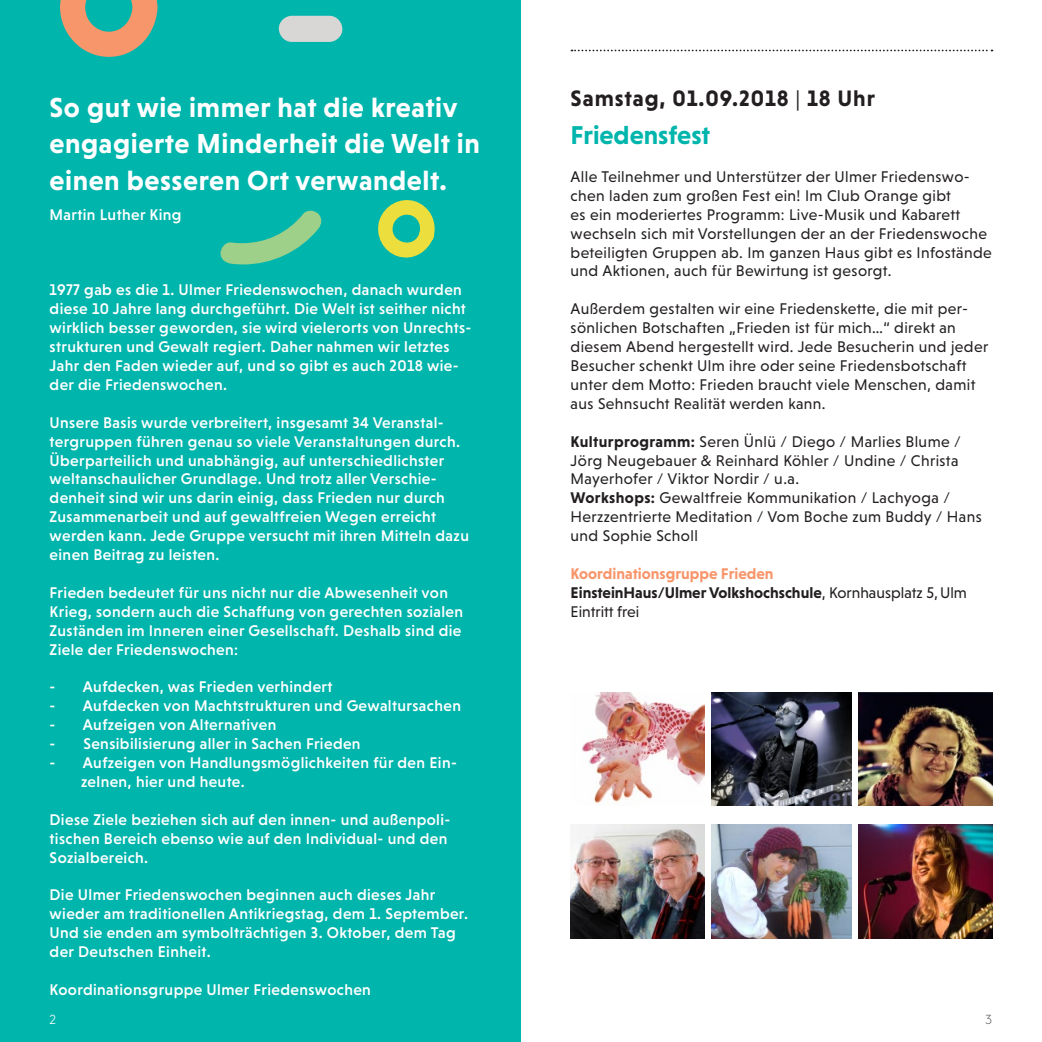
<style>
.page{position:relative;width:1042px;height:1042px;background:#fff}
.page>*{position:absolute;margin:0;border:0;box-sizing:border-box;transform-origin:0 0}
.t1{font:700 28px/36.8px "Niveau Grotesk";letter-spacing:.02em;color:#fff}
.t2{font:700 26.25px "Niveau Grotesk";color:#00b5ac}
.t3{font:700 22.75px "Niveau Grotesk";letter-spacing:.04em;color:#231f20}
.t4{font:500 15.75px/18.9px "Niveau Grotesk";letter-spacing:.025em;color:#fff}
.t5{font:15.75px/18.9px "Niveau Grotesk";letter-spacing:.025em;color:#231f20}
.t6{font:700 15.75px/18.9px "Niveau Grotesk";color:#231f20}
.t7{font:300 13.12px "Brown Std";color:#fff}
.t8{font:300 13.12px "Brown Std";color:#6c6d70}
.s1{font-weight:400}
.s2{font-weight:700}
.s3{color:#f7966b}
</style>
<div class="page">
<div style="left:0;top:0;width:521px;height:1042px;background:#00b5ac"></div>
<svg style="left:571px;top:50px;width:421px;height:1px"></svg>
<svg style="left:378px;top:200px;width:57px;height:58px"></svg>
<svg style="left:60px;top:0;width:98px;height:57px"></svg>
<div style="left:278px;top:16px;width:65px;height:26px;background:#d9d6d6;border-radius:13px"></div>
<svg style="left:220px;top:211px;width:102px;height:53px"></svg>
<img style="left:858px;top:692px;width:134px;height:114px">
<img style="left:712px;top:825px;width:139px;height:113px">
<img style="left:582px;top:692px;width:122px;height:113px">
<img style="left:570px;top:825px;width:134px;height:113px">
<img style="left:858px;top:825px;width:134px;height:113px">
<img style="left:712px;top:692px;width:139px;height:114px">
<h1 class="t1" style="left:50px;top:88px;width:432px">So gut wie immer hat die kreativ engagierte Minderheit die Welt in einen besseren Ort verwandelt.</h1>
<p class="t4" style="left:50px;top:205px;width:133px">Martin Luther King</p>
<p class="t4" style="left:50px;top:280px;width:423px">1977 gab es die 1. Ulmer Friedenswochen, danach wurden diese 10 Jahre lang durchgeführt. Die Welt ist seither nicht wirklich besser geworden, sie wird vielerorts von Unrechts&shy;strukturen und Gewalt regiert. Daher nahmen wir letztes Jahr den Faden wieder auf, und so gibt es auch 2018 wie&shy;der die Friedenswochen.</p>
<p class="t4" style="left:50px;top:413px;width:421px">Unsere Basis wurde verbreitert, insgesamt 34 Veranstal&shy;tergruppen führen genau so viele Veranstaltungen durch.<br>Überparteilich und unabhängig, auf unterschiedlichster weltanschaulicher Grundlage. Und trotz aller Verschie&shy;denheit sind wir uns darin einig, dass Frieden nur durch Zusammenarbeit und auf gewaltfreien Wegen erreicht werden kann. Jede Gruppe versucht mit ihren Mitteln dazu einen Beitrag zu leisten.</p>
<p class="t4" style="left:50px;top:583px;width:415px">Frieden bedeutet für uns nicht nur die Abwesenheit von Krieg, sondern auch die Schaffung von gerechten sozialen Zuständen im Inneren einer Gesellschaft. Deshalb sind die Ziele der Friedenswochen:</p>
<p class="t4" style="left:50px;top:677px;width:284px">- Aufdecken, was Frieden verhindert</p>
<p class="t4" style="left:50px;top:696px;width:413px">- Aufdecken von Machtstrukturen und Gewaltursachen</p>
<p class="t4" style="left:50px;top:715px;width:228px">- Aufzeigen von Alternativen</p>
<p class="t4" style="left:50px;top:734px;width:312px">- Sensibilisierung aller in Sachen Frieden</p>
<p class="t4" style="left:81px;top:753px;width:377px;text-indent:-31px">- Aufzeigen von Handlungsmöglichkeiten für den Ein&shy;zelnen, hier und heute.</p>
<p class="t4" style="left:50px;top:810px;width:402px">Diese Ziele beziehen sich auf den innen- und außenpoli&shy;tischen Bereich ebenso wie auf den Individual- und den<br>Sozialbereich.</p>
<p class="t4" style="left:50px;top:885px;width:420px">Die Ulmer Friedenswochen beginnen auch dieses Jahr wieder am traditionellen Antikriegstag, dem 1. September.<br>Und sie enden am symbolträchtigen 3. Oktober, dem Tag der Deutschen Einheit.</p>
<p class="t4" style="left:50px;top:980px;width:323px">Koordinationsgruppe Ulmer Friedenswochen</p>
<h3 class="t3" style="left:570px;top:85px;width:306px">Samstag, 01.09.2018 <span class="s1">|</span> 18 Uhr</h3>
<h2 class="t2" style="left:570px;top:120px;width:141px">Friedensfest</h2>
<p class="t5" style="left:570px;top:167px;width:423px">Alle Teilnehmer und Unterstützer der Ulmer Friedenswo&shy;chen laden zum großen Fest ein! Im Club Orange gibt<br>es ein moderiertes Programm: Live-Musik und Kabarett wechseln sich mit Vorstellungen der an der Friedenswoche beteiligten Gruppen ab. Im ganzen Haus gibt es Infostände und Aktionen, auch für Bewirtung ist gesorgt.</p>
<p class="t5" style="left:570px;top:299px;width:419px">Außerdem gestalten wir eine Friedenskette, die mit per&shy;sönlichen Botschaften „Frieden ist für mich…“ direkt an diesem Abend hergestellt wird. Jede Besucherin und jeder Besucher schenkt Ulm ihre oder seine Friedensbotschaft unter dem Motto: Frieden braucht viele Menschen, damit aus Sehnsucht Realität werden kann.</p>
<p class="t5" style="left:570px;top:432px;width:413px"><span class="s2">Kulturprogramm:</span> Seren Ünlü / Diego / Marlies Blume / Jörg Neugebauer &amp; Reinhard Köhler / Undine / Christa Mayerhofer / Viktor Nordir / u.a.<br><span class="s2">Workshops:</span> Gewaltfreie Kommunikation / Lachyoga / Herzzentrierte Meditation / Vom Boche zum Buddy / Hans und Sophie Scholl</p>
<p class="t6" style="left:570px;top:564px;width:398px"><span class="s3">Koordinationsgruppe Frieden<br></span>EinsteinHaus/Ulmer Volkshochschule<span class="s1">, Kornhausplatz 5, Ulm<br>Eintritt frei</span></p>
<p class="t7" style="left:50px;top:1012px;width:8px">2</p>
<p class="t8" style="left:985px;top:1012px;width:9px">3</p>
</div>
